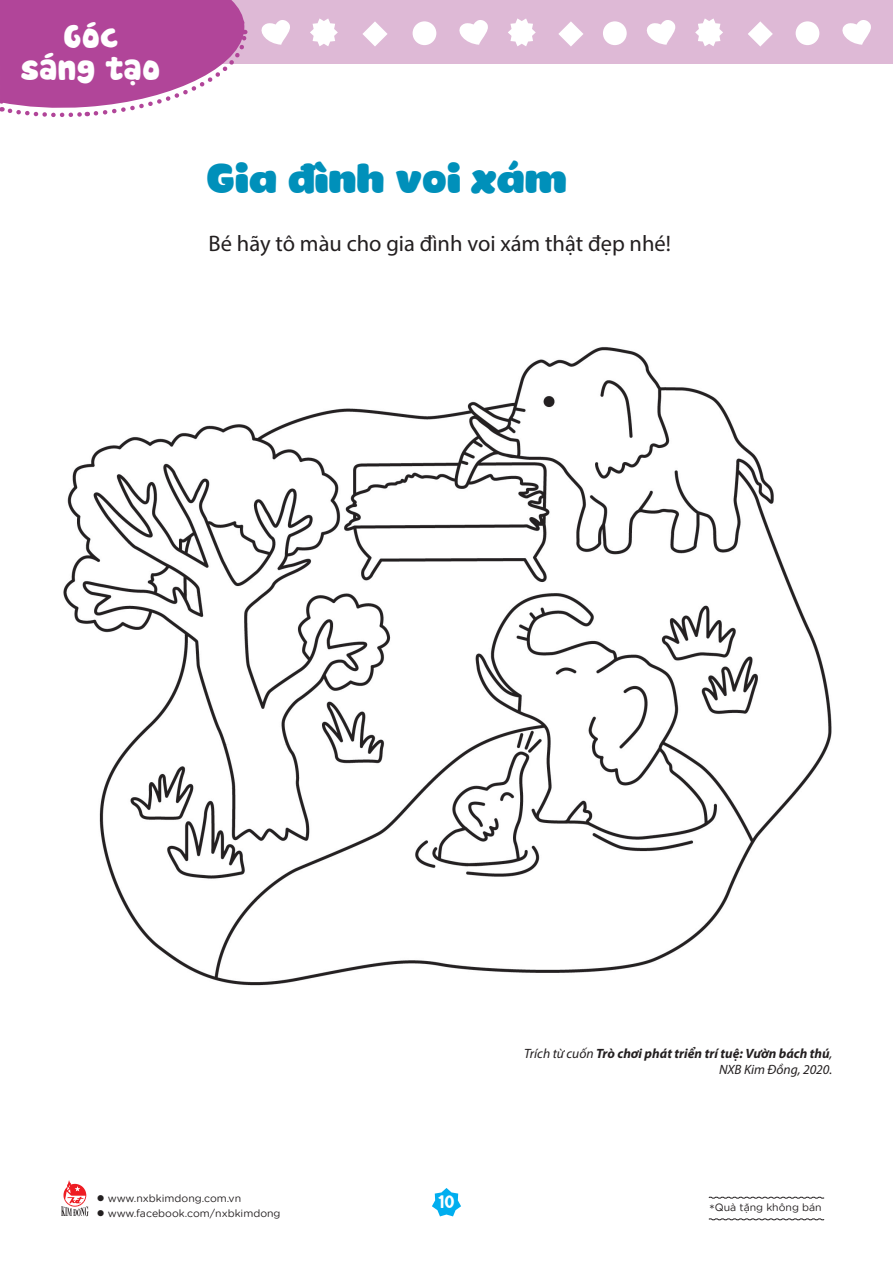
<style>
.page{position:relative;width:893px;height:1263px;background:#fff}
.page>*{position:absolute;margin:0;border:0;box-sizing:border-box;transform-origin:0 0}
.t1{font:42px "i Ciel Pony";letter-spacing:.01em;color:#0090ba}
.t2{font:31.5px "SVN Cookies";color:#fff}
.t3{font:22.5px "Myriad Pro";color:#231f20}
.t4{font:19.8px "i Ciel Baliho Script";color:#fff}
.t5{font:italic 700 13.5px "Myriad Pro";color:#231f20}
.t6{font:italic 13.5px "Myriad Pro";color:#231f20}
.t7{font:10.5px "SVN Gotham Rounded";color:#231f20}
.s1{font-weight:400}
.s2{font-size:13.5px}
</style>
<div class="page">
<svg style="left:432px;top:1188px;width:29px;height:28px"></svg>
<svg style="left:708px;top:1196px;width:117px;height:3px"></svg>
<svg style="left:708px;top:1218px;width:117px;height:2px"></svg>
<svg style="left:61px;top:1180px;width:28px;height:36px"></svg>
<div style="left:0;top:0;width:893px;height:64px;background:#deb9d6"></div>
<div style="left:603px;top:21px;width:24px;height:24px;background:#fff;border-radius:50%"></div>
<div style="left:796px;top:21px;width:23px;height:24px;background:#fff;border-radius:50%"></div>
<div style="left:413px;top:21px;width:23px;height:24px;background:#fff;border-radius:50%"></div>
<svg style="left:646px;top:20px;width:30px;height:25px"></svg>
<svg style="left:261px;top:20px;width:29px;height:25px"></svg>
<svg style="left:842px;top:20px;width:29px;height:25px"></svg>
<svg style="left:459px;top:20px;width:29px;height:25px"></svg>
<svg style="left:695px;top:18px;width:28px;height:28px"></svg>
<svg style="left:310px;top:18px;width:28px;height:28px"></svg>
<svg style="left:508px;top:18px;width:28px;height:28px"></svg>
<svg style="left:748px;top:21px;width:25px;height:26px"></svg>
<svg style="left:362px;top:21px;width:26px;height:25px"></svg>
<svg style="left:558px;top:21px;width:25px;height:26px"></svg>
<img style="left:63px;top:347px;width:769px;height:639px">
<svg style="left:0;top:0;width:248px;height:118px"></svg>
<p class="t2" style="left:64px;top:12px;width:57px">Góc</p>
<p class="t2" style="left:21px;top:43px;width:141px">sáng tạo</p>
<p class="t1" style="left:207px;top:154px;width:361px">Gia đình voi xám</p>
<p class="t3" style="left:209px;top:229px;width:464px">Bé hãy tô màu cho gia đình voi xám thật đẹp nhé!</p>
<p class="t5" style="left:524px;top:1044px;width:310px"><span class="s1">Trích từ cuốn</span> Trò chơi phát triển trí tuệ: Vườn bách thú<span class="s1">,</span></p>
<p class="t6" style="left:719px;top:1061px;width:115px">NXB Kim Đồng, 2020.</p>
<p class="t7" style="left:97px;top:1190px;width:146px">● www.nxbkimdong.com.vn</p>
<p class="t7" style="left:97px;top:1205px;width:185px">● www.facebook.com/nxbkimdong</p>
<h3 class="t4" style="left:439px;top:1187px;width:18px">10</h3>
<p class="t7" style="left:709px;top:1200px;width:114px"><span class="s2">*</span>Quà tặng không bán</p>
</div>
